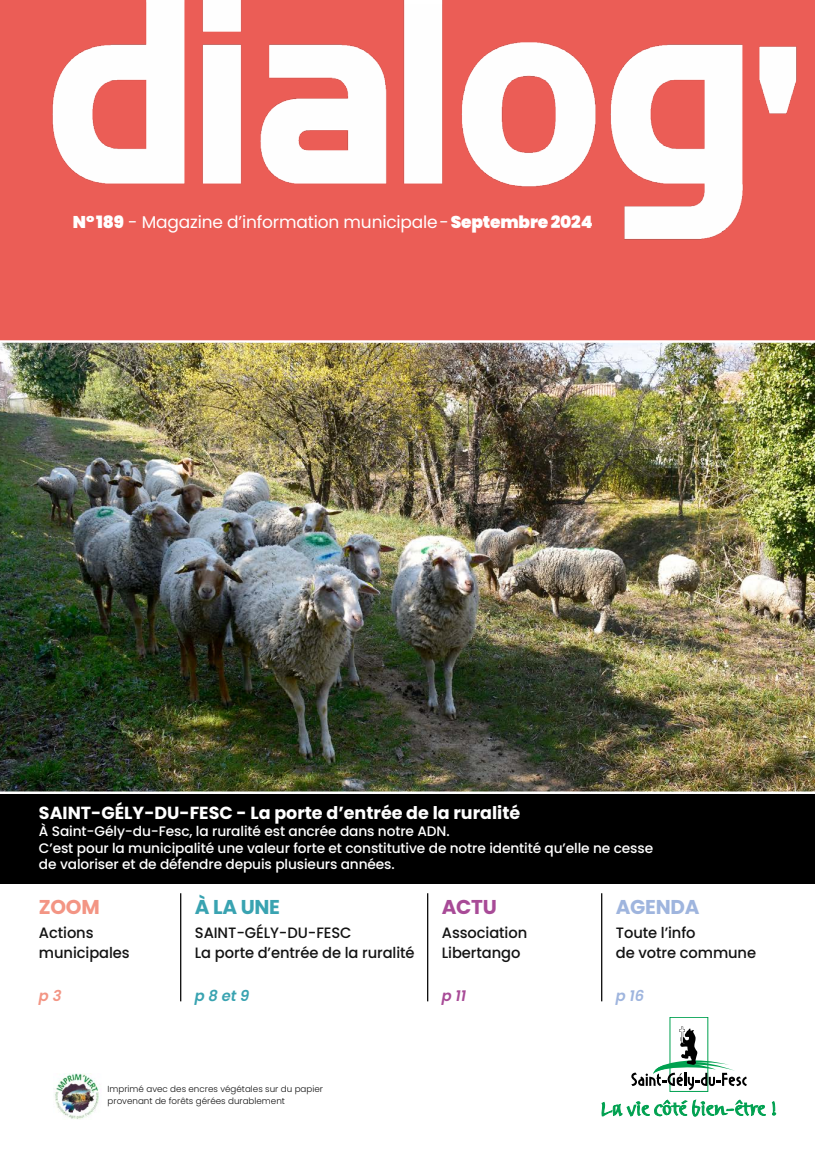
<style>
.page{position:relative;width:815px;height:1152px;background:#fff}
.page>*{position:absolute;margin:0;border:0;box-sizing:border-box;transform-origin:0 0}
.t1{font:700 20px "Poppins";color:#39a3b1}
.t2{font:700 20px "Poppins";letter-spacing:-.015em;color:#9fb5de}
.t3{font:700 20px "Poppins";color:#f39584}
.t4{font:700 20px "Poppins";color:#a84b97}
.t5{font:700 17.5px "Poppins";color:#fff}
.t6{font:17px "Poppins";letter-spacing:-.01em;color:#fff}
.t7{font:500 15px/20px "Poppins";letter-spacing:-.005em;color:#131313}
.t8{font:italic 600 15px "Poppins";color:#39a3b1}
.t9{font:italic 600 15px "Poppins";color:#a84b97}
.t10{font:italic 600 15px "Poppins";color:#9fb5de}
.t11{font:italic 600 15px "Poppins";color:#f39584}
.t12{font:500 13.75px/16.2px "Poppins";letter-spacing:-.01em;color:#fff}
.t13{font:300 8.75px/11.2px "Poppins";color:#131313}
.s1{font-weight:900}
</style>
<div class="page">
<div style="left:0;top:0;width:815px;height:345px;background:#eb5d56"></div>
<hr style="left:180px;top:893px;width:1px;height:108px;background:#000">
<hr style="left:427px;top:893px;width:1px;height:108px;background:#000">
<hr style="left:601px;top:893px;width:1px;height:108px;background:#000">
<img style="left:52px;top:0;width:745px;height:240px">
<div style="left:0;top:777px;width:815px;height:106px;background:#000"></div>
<img style="left:0;top:340px;width:815px;height:454px">
<div style="left:670px;top:1017px;width:38px;height:74px;border:1px solid #00a150"></div>
<svg style="left:602px;top:1026px;width:164px;height:90px"></svg>
<svg style="left:772px;top:1101px;width:4px;height:14px"></svg>
<img style="left:54px;top:1073px;width:45px;height:46px">
<p class="t6" style="left:73px;top:212px;width:521px"><span class="s1">N°189</span> - Magazine d’information municipale - <span class="s1">Septembre 2024</span></p>
<p class="t5" style="left:39px;top:803px;width:483px">SAINT-GÉLY-DU-FESC - La porte d’entrée de la ruralité</p>
<p class="t12" style="left:39px;top:823px;width:616px">À Saint-Gély-du-Fesc, la ruralité est ancrée dans notre ADN.<br>C’est pour la municipalité une valeur forte et constitutive de notre identité qu’elle ne cesse de valoriser et de défendre depuis plusieurs années.</p>
<h1 class="t3" style="left:39px;top:895px;width:62px">ZOOM</h1>
<p class="t7" style="left:39px;top:922px;width:92px">Actions municipales</p>
<p class="t11" style="left:39px;top:987px;width:24px">p 3</p>
<h1 class="t1" style="left:195px;top:895px;width:87px">À LA UNE</h1>
<p class="t7" style="left:195px;top:922px;width:221px">SAINT-GÉLY-DU-FESC<br>La porte d’entrée de la ruralité</p>
<p class="t8" style="left:195px;top:987px;width:56px">p 8 et 9</p>
<h1 class="t4" style="left:442px;top:895px;width:56px">ACTU</h1>
<p class="t7" style="left:442px;top:922px;width:87px">Association<br>Libertango</p>
<p class="t9" style="left:442px;top:987px;width:26px">p 11</p>
<p class="t13" style="left:108px;top:1083px;width:217px">Imprimé avec des encres végétales sur du papier provenant de forêts gérées durablement</p>
<h1 class="t2" style="left:616px;top:895px;width:85px">AGENDA</h1>
<p class="t7" style="left:616px;top:922px;width:142px">Toute l’info<br>de votre commune</p>
<p class="t10" style="left:616px;top:987px;width:30px">p 16</p>
</div>
